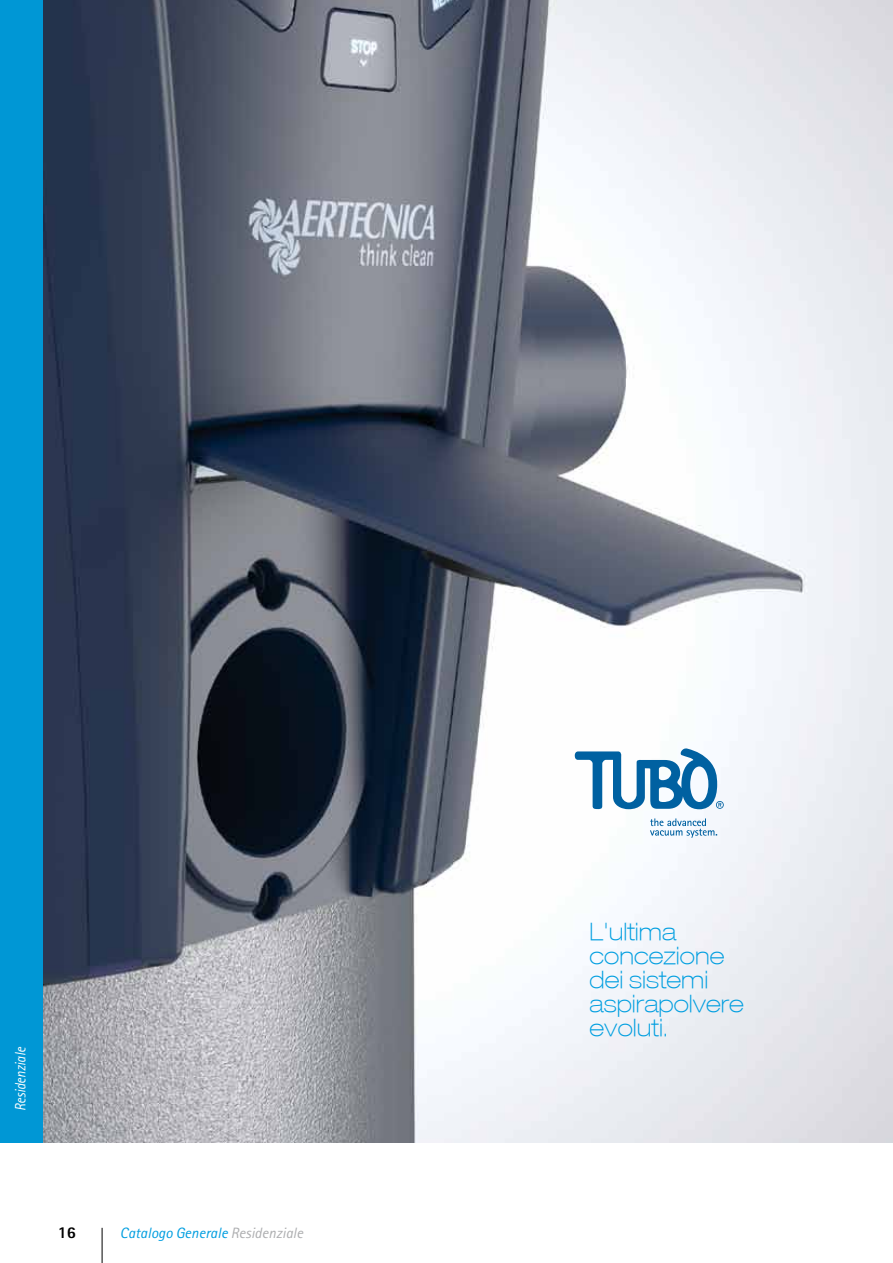
<style>
.page{position:relative;width:893px;height:1263px;background:#fff}
.page>*{position:absolute;margin:0;border:0;box-sizing:border-box;transform-origin:0 0}
.t1{font:100 expanded 24px/24px "Helvetica Neue LT";color:#009ee0}
.t2{font:800 16.5px "Rotis Sans Serif Std";color:#000}
.t3{font:italic 15px "Rotis Sans Serif Std";color:#009ee0}
.t4{font:italic 15px "Rotis Sans Serif Std";color:#fff;scale:.89 1}
.s1{color:#adaeb0}
</style>
<div class="page">
<img style="left:43px;top:0;width:849px;height:1142px">
<svg style="left:650px;top:818px;width:67px;height:20px"></svg>
<svg style="left:575px;top:747px;width:149px;height:62px"></svg>
<div style="left:0;top:0;width:43px;height:1142px;background:#0097d5"></div>
<hr style="left:102px;top:1228px;width:1px;height:35px;background:#000">
<hr style="left:892px;top:0;width:1px;height:1263px;background:#eceded">
<p class="t4" style="left:11px;top:1111px;width:74px;rotate:-90deg">Residenziale</p>
<p class="t2" style="left:58px;top:1222px;width:20px">16</p>
<p class="t3" style="left:120px;top:1224px;width:185px">Catalogo Generale <span class="s1">Residenziale</span></p>
<p class="t1" style="left:590px;top:919px;width:156px">L'ultima concezione dei sistemi aspirapolvere evoluti.</p>
</div>
